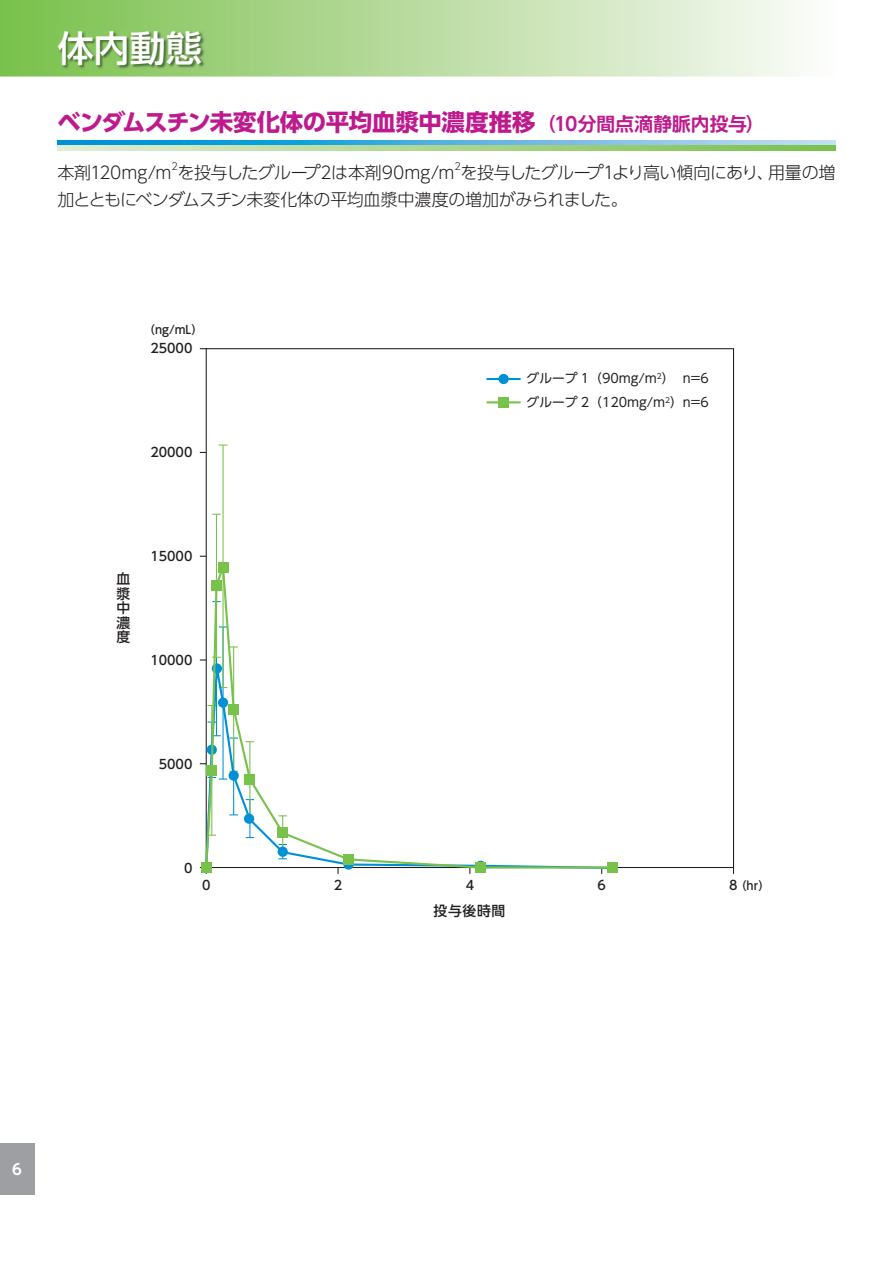
<style>
.page{position:relative;width:893px;height:1263px;background:#fff}
.page>*{position:absolute;margin:0;border:0;box-sizing:border-box;transform-origin:0 0}
.t1{font:500 36.15px "UD Shin Go Pro";color:#fff}
.t2{font:700 23.4px "UD Shin Go Pro";letter-spacing:-.015em;color:#be1a8d}
.t3{font:300 16.95px "UD Shin Go Pro";letter-spacing:-.035em;color:#231f20}
.t4{font:700 14.85px "UD Shin Go Pro De";color:#fff}
.t5{font:500 13.8px/14.5px "UD Shin Go Pro";letter-spacing:.05em;color:#231f20;text-align:justify}
.t6{font:12.75px/23.4px "UD Shin Go Pro";color:#231f20}
.t7{font:500 12.75px "UD Shin Go Pro";color:#231f20}
.t8{font:500 11.55px "UD Shin Go Pro";color:#231f20}
.t9{font:300 9.9px "UD Shin Go Pro";color:#231f20}
.s1{font-family:"UD Shin Go Pro De";font-size:18.75px}
</style>
<div class="page">
<svg style="left:0;top:0;width:800px;height:77px;background:#bcdda4"></svg>
<div style="left:0;top:1144px;width:34px;height:51px;background:#9d9fa2"></div>
<img style="left:58px;top:31px;width:148px;height:39px">
<svg style="left:57px;top:140px;width:779px;height:5px;background:#52b2e3"></svg>
<svg style="left:57px;top:145px;width:779px;height:6px;background:#acd68f"></svg>
<svg style="left:200px;top:867px;width:7px;height:7px"></svg>
<svg style="left:219px;top:444px;width:8px;height:2px"></svg>
<hr style="left:222px;top:445px;width:2px;height:242px;background:#78c14a">
<hr style="left:216px;top:514px;width:1px;height:143px;background:#78c14a">
<svg style="left:204px;top:557px;width:403px;height:313px"></svg>
<div style="left:607px;top:862px;width:10px;height:11px;background:#78c14a"></div>
<div style="left:475px;top:862px;width:11px;height:11px;background:#78c14a"></div>
<div style="left:343px;top:855px;width:11px;height:10px;background:#78c14a"></div>
<div style="left:278px;top:828px;width:10px;height:10px;background:#78c14a"></div>
<div style="left:245px;top:774px;width:10px;height:10px;background:#78c14a"></div>
<div style="left:229px;top:704px;width:10px;height:10px;background:#78c14a"></div>
<div style="left:218px;top:562px;width:10px;height:10px;background:#78c14a"></div>
<div style="left:211px;top:580px;width:11px;height:10px;background:#78c14a"></div>
<div style="left:207px;top:765px;width:10px;height:10px;background:#78c14a"></div>
<div style="left:202px;top:862px;width:10px;height:10px;background:#78c14a"></div>
<div style="left:498px;top:374px;width:11px;height:10px;background:#0090d6;border-radius:50%"></div>
<hr style="left:487px;top:378px;width:34px;height:2px;background:#0090d6">
<div style="left:498px;top:397px;width:11px;height:10px;background:#78c14a"></div>
<hr style="left:487px;top:401px;width:34px;height:2px;background:#78c14a">
<h1 class="t1" style="left:57px;top:19px;width:146px">体内動態</h1>
<h2 class="t2" style="left:57px;top:103px;width:709px">ベンダムスチン未変化体の平均血漿中濃度推移<span class="s1">（10分間点滴静脈内投与）</span></h2>
<p class="t3" style="left:57px;top:159px;width:780px">本剤120mg/m を投与したグループ2は本剤90mg/m を投与したグループ1より高い傾向にあり、用量の増</p>
<p class="t9" style="left:171px;top:159px;width:8px">2</p>
<p class="t9" style="left:454px;top:159px;width:8px">2</p>
<p class="t3" style="left:57px;top:186px;width:572px">加とともにベンダムスチン未変化体の平均血漿中濃度の増加がみられました。</p>
<p class="t8" style="left:144px;top:320px;width:61px">（ng/mL）</p>
<p class="t7" style="left:150px;top:338px;width:44px">25000</p>
<p class="t7" style="left:150px;top:442px;width:44px">20000</p>
<p class="t5" style="left:117px;top:571px;width:15px">血漿中濃度</p>
<p class="t7" style="left:150px;top:546px;width:44px">15000</p>
<p class="t7" style="left:150px;top:650px;width:44px">10000</p>
<p class="t7" style="left:159px;top:753px;width:35px">5000</p>
<p class="t6" style="left:527px;top:367px;width:184px">グループ 1（90mg/m<sup>2</sup>） n=6グループ 2（120mg/m<sup>2</sup>）n=6</p>
<p class="t7" style="left:184px;top:857px;width:10px">0</p>
<p class="t7" style="left:202px;top:875px;width:10px">0</p>
<p class="t7" style="left:334px;top:875px;width:10px">2</p>
<p class="t8" style="left:735px;top:876px;width:36px">（hr）</p>
<p class="t7" style="left:466px;top:875px;width:10px">4</p>
<p class="t7" style="left:597px;top:875px;width:10px">6</p>
<p class="t7" style="left:729px;top:875px;width:10px">8</p>
<p class="t5" style="left:434px;top:903px;width:73px">投与後時間</p>
<p class="t4" style="left:12px;top:1157px;width:11px">6</p>
</div>
